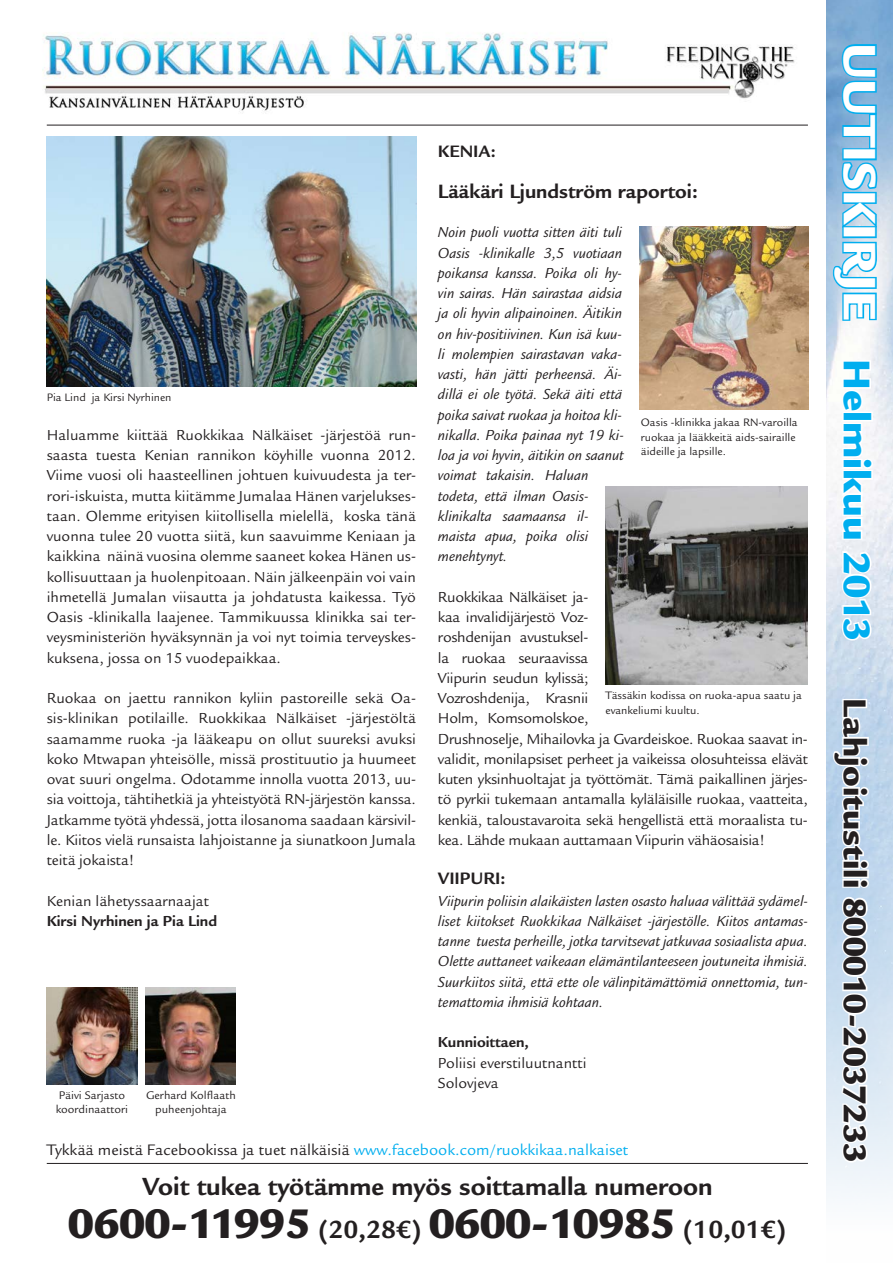
<style>
.page{position:relative;width:893px;height:1263px;background:#fff}
.page>*{position:absolute;margin:0;border:0;box-sizing:border-box;transform-origin:0 0}
.t1{font:900 45px "Legacy Sans Std";color:#231f20}
.t2{font:900 40.5px "Legacy Sans Std";color:#00aeef}
.t3{font:900 34.5px "Legacy Sans Std";color:#231f20}
.t4{font:700 27px "Legacy Sans Std";color:#231f20}
.väliotsikko{font:700 21px "Legacy Sans Std";color:#231f20}
.t5{font:700 18px "Legacy Sans Std";color:#231f20}
.t6{font:16.5px "Legacy Sans Std";color:#231f20}
.Leipis_pieni{font:15.75px/20.2px "Legacy Sans Std";letter-spacing:-.02em;color:#231f20;text-align:justify}
.Leipis_pieni-2{font:italic 15.75px/20.2px "Legacy Sans Std";color:#231f20}
.Leipis_pieni-3{font:15.75px/20.2px "Legacy Sans Std";color:#231f20}
.Leipis_pieni-4{font:700 15.75px "Legacy Sans Std";color:#231f20}
.t7{font:12px "Legacy Sans Std";color:#231f20}
.kuvateksti{font:11.7px/14.7px "Legacy Sans Std";color:#231f20}
.s1{font-weight:700}
.s2{color:#00aeef}
.s3{font-weight:700;font-size:27px}
.s4{font-size:49.5px;color:#fff}
</style>
<div class="page">
<img style="left:42px;top:33px;width:753px;height:78px">
<img style="left:826px;top:0;width:67px;height:1197px">
<svg style="left:840px;top:43px;width:38px;height:107px;background:#57aede"></svg>
<div style="left:842px;top:148px;width:35px;height:12px;border:3px solid #00aeef"></div>
<svg style="left:840px;top:161px;width:39px;height:70px;background:#6ec0e7"></svg>
<div style="left:842px;top:226px;width:35px;height:12px;border:3px solid #00aeef"></div>
<svg style="left:831px;top:240px;width:48px;height:82px"></svg>
<svg style="left:840px;top:359px;width:32px;height:55px"></svg>
<svg style="left:840px;top:421px;width:34px;height:120px"></svg>
<svg style="left:839px;top:550px;width:35px;height:92px"></svg>
<svg style="left:831px;top:697px;width:39px;height:174px"></svg>
<div style="left:842px;top:869px;width:27px;height:9px;border:3px solid #fff"></div>
<svg style="left:841px;top:877px;width:29px;height:12px"></svg>
<svg style="left:839px;top:895px;width:31px;height:269px"></svg>
<hr style="left:47px;top:125px;width:761px;height:1px;background:#231f20">
<hr style="left:47px;top:1163px;width:761px;height:1px;background:#231f20">
<img style="left:47px;top:988px;width:90px;height:96px">
<img style="left:146px;top:988px;width:90px;height:96px">
<img style="left:639px;top:226px;width:169px;height:184px">
<img style="left:605px;top:487px;width:203px;height:197px">
<img style="left:47px;top:136px;width:370px;height:251px">
<p class="t5" style="left:438px;top:141px;width:59px">KENIA:</p>
<p class="väliotsikko" style="left:438px;top:179px;width:261px">Lääkäri Ljundström raportoi:</p>
<p class="Leipis_pieni-2" style="left:438px;top:223px;width:187px">Noin puoli vuotta sitten äiti tuli<br>Oasis -klinikalle 3,5 vuotiaan poikansa kanssa. Poika oli hy&shy;vin sairas. Hän sairastaa aidsia ja oli hyvin alipainoinen. Äitikin on hiv-positiivinen. Kun isä kuu&shy;li molempien sairastavan vaka&shy;vasti, hän jätti perheensä. Äi&shy;dillä ei ole työtä. Sekä äiti että poika saivat ruokaa ja hoitoa kli&shy;nikalla. Poika painaa nyt 19 ki&shy;loa ja voi hyvin, äitikin on saanut voimat takaisin. Haluan todeta, että ilman Oasis&shy;klinikalta saamaansa il&shy;maista apua, poika olisi menehtynyt.</p>
<p class="Leipis_pieni" style="left:438px;top:587px;width:371px;text-align:left">Ruokkikaa Nälkäiset ja-<br>kaa invalidijärjestö Voz-<br>roshdenijan avustuksel-<br>la ruokaa seuraavissa<br>Viipurin seudun kylissä;<br>Vozroshdenija, Krasnii<br>Holm, Komsomolskoe,<br>Drushnoselje, Mihailovka ja Gvardeiskoe. Ruokaa saavat in&shy;validit, monilapsiset perheet ja vaikeissa olosuhteissa elävät kuten yksinhuoltajat ja työttömät. Tämä paikallinen järjes&shy;tö pyrkii tukemaan antamalla kyläläisille ruokaa, vaatteita, kenkiä, taloustavaroita sekä hengellistä että moraalista tu&shy;kea. Lähde mukaan auttamaan Viipurin vähäosaisia!</p>
<p class="t5" style="left:438px;top:867px;width:69px">VIIPURI:</p>
<p class="Leipis_pieni-2" style="left:438px;top:891px;width:371px;text-align:justify">Viipurin poliisin alaikäisten lasten osasto haluaa välittää sydämel&shy;liset kiitokset Ruokkikaa Nälkäiset -järjestölle. Kiitos antamas&shy;tanne tuesta perheille, jotka tarvitsevat jatkuvaa sosiaalista apua.<br>Olette auttaneet vaikeaan elämäntilanteeseen joutuneita ihmisiä.<br>Suurkiitos siitä, että ette ole välinpitämättömiä onnettomia, tun&shy;temattomia ihmisiä kohtaan.</p>
<p class="Leipis_pieni-4" style="left:438px;top:1033px;width:92px">Kunnioittaen,</p>
<p class="Leipis_pieni-3" style="left:438px;top:1053px;width:150px">Poliisi everstiluutnantti<br>Solovjeva</p>
<p class="kuvateksti" style="left:47px;top:390px;width:126px">Pia Lind ja Kirsi Nyrhinen</p>
<p class="kuvateksti" style="left:641px;top:415px;width:158px">Oasis -klinikka jakaa RN-varoilla ruokaa ja lääkkeitä aids-sairaille äideille ja lapsille.</p>
<p class="Leipis_pieni" style="left:47px;top:425px;width:371px">Haluamme kiittää Ruokkikaa Nälkäiset -järjestöä run&shy;saasta tuesta Kenian rannikon köyhille vuonna 2012.<br>Viime vuosi oli haasteellinen johtuen kuivuudesta ja ter&shy;rori-iskuista, mutta kiitämme Jumalaa Hänen varjelukses&shy;taan. Olemme erityisen kiitollisella mielellä, koska tänä vuonna tulee 20 vuotta siitä, kun saavuimme Keniaan ja kaikkina näinä vuosina olemme saaneet kokea Hänen us&shy;kollisuuttaan ja huolenpitoaan. Näin jälkeenpäin voi vain ihmetellä Jumalan viisautta ja johdatusta kaikessa. Työ Oasis -klinikalla laajenee. Tammikuussa klinikka sai ter&shy;veysministeriön hyväksynnän ja voi nyt toimia terveyskes&shy;kuksena, jossa on 15 vuodepaikkaa.</p>
<p class="Leipis_pieni" style="left:47px;top:688px;width:371px">Ruokaa on jaettu rannikon kyliin pastoreille sekä Oa&shy;sis-klinikan potilaille. Ruokkikaa Nälkäiset -järjestöltä saamamme ruoka -ja lääkeapu on ollut suureksi avuksi koko Mtwapan yhteisölle, missä prostituutio ja huumeet ovat suuri ongelma. Odotamme innolla vuotta 2013, uu&shy;sia voittoja, tähtihetkiä ja yhteistyötä RN-järjestön kanssa.<br>Jatkamme työtä yhdessä, jotta ilosanoma saadaan kärsivil&shy;le. Kiitos vielä runsaista lahjoistanne ja siunatkoon Jumala teitä jokaista!</p>
<p class="Leipis_pieni-3" style="left:47px;top:891px;width:172px">Kenian lähetyssaarnaajat<br><span class="s1">Kirsi Nyrhinen ja Pia Lind</span></p>
<p class="kuvateksti" style="left:605px;top:688px;width:198px">Tässäkin kodissa on ruoka-apua saatu ja evankeliumi kuultu.</p>
<p class="t7" style="left:146px;top:1088px;width:91px">Gerhard Kolflaath</p>
<p class="t7" style="left:155px;top:1102px;width:73px">puheenjohtaja</p>
<p class="t6" style="left:47px;top:1140px;width:583px">Tykkää meistä Facebookissa ja tuet nälkäisiä <span class="s2">www.facebook.com/ruokkikaa.nalkaiset</span></p>
<p class="t7" style="left:59px;top:1088px;width:68px">Päivi Sarjasto</p>
<p class="t7" style="left:56px;top:1102px;width:74px">koordinaattori</p>
<p class="t4" style="left:142px;top:1170px;width:572px">Voit tukea työtämme myös soittamalla numeroon</p>
<p class="t1" style="left:68px;top:1197px;width:720px">0600-11995 <span class="s3">(20,28€)</span> 0600-10985 <span class="s3">(10,01€)</span></p>
<p class="t2" style="left:881px;top:43px;width:600px;rotate:90deg"><span class="s4">UUTISKIRJE</span> Helmikuu 2013</p>
<p class="t3" style="left:875px;top:698px;width:466px;rotate:90deg">Lahjoitustili 800010-2037233</p>
</div>
